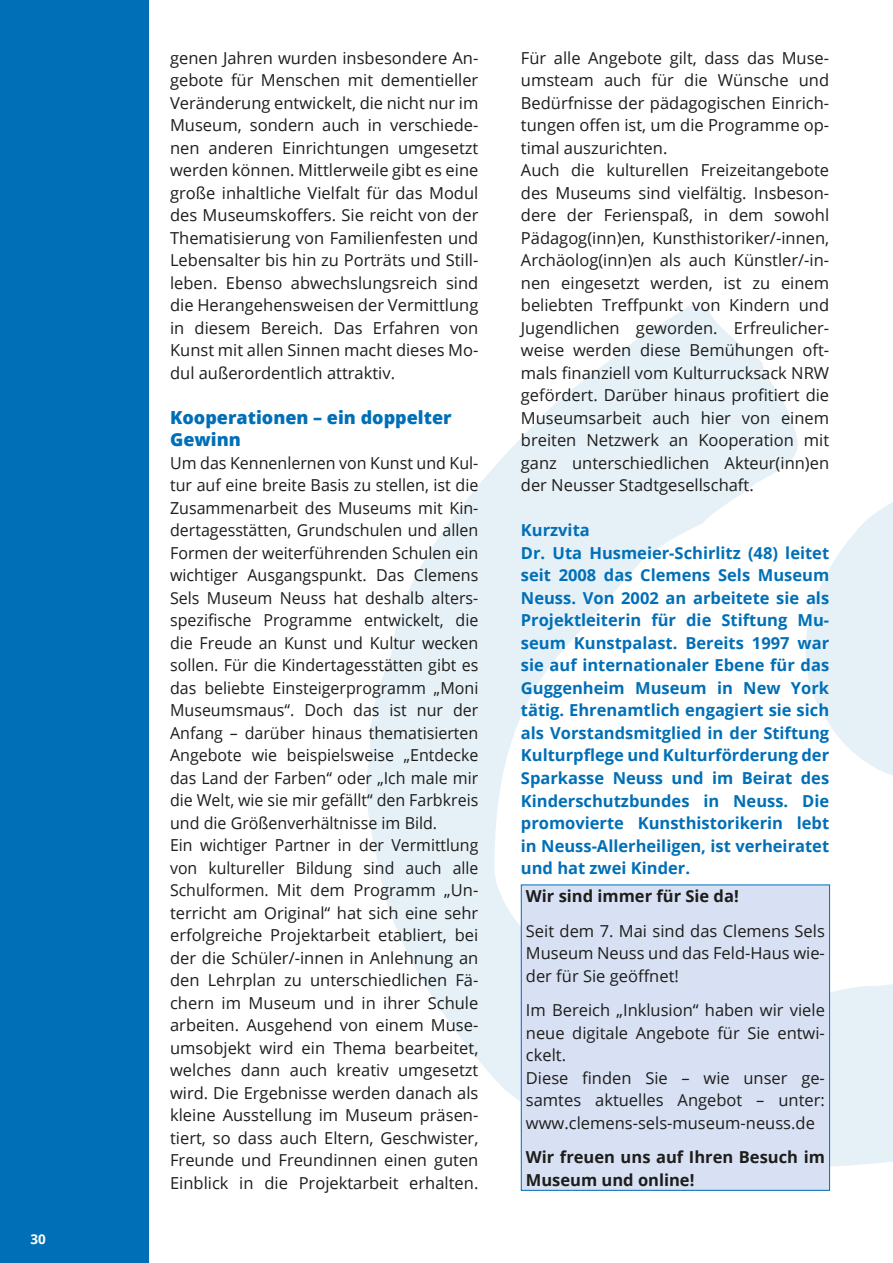
<style>
.page{position:relative;width:893px;height:1263px;background:#fff}
.page>*{position:absolute;margin:0;border:0;box-sizing:border-box;transform-origin:0 0}
.t1{font:800 18px/22.5px "Open Sans";color:#006fb7}
.t2{font:16.5px/22.5px "Open Sans";color:#1d1d1b}
.t3{font:700 16.5px/22.5px "Open Sans";color:#006fb7}
.t4{font:700 16.5px/22.5px "Open Sans";color:#1d1d1b}
.t5{font:700 13.5px "Open Sans";color:#fff}
</style>
<div class="page">
<svg style="left:367px;top:306px;width:526px;height:867px"></svg>
<div style="left:0;top:0;width:149px;height:1263px;background:#006fb7"></div>
<div style="left:521px;top:885px;width:309px;height:305px;background:#d8e0f3"></div>
<div style="left:521px;top:884px;width:309px;height:307px;border:1px solid #006fb7"></div>
<p class="t5" style="left:31px;top:1229px;width:17px">30</p>
<p class="t2" style="left:170px;top:46px;width:310px;text-align:justify">genen Jahren wurden insbesondere An&shy;gebote für Menschen mit dementieller Veränderung entwickelt, die nicht nur im Museum, sondern auch in verschiede&shy;nen anderen Einrichtungen umgesetzt werden können. Mittlerweile gibt es eine große inhaltliche Vielfalt für das Modul des Museumskoffers. Sie reicht von der Thematisierung von Familienfesten und Lebensalter bis hin zu Porträts und Still&shy;leben. Ebenso abwechslungsreich sind die Herangehensweisen der Vermittlung in diesem Bereich. Das Erfahren von Kunst mit allen Sinnen macht dieses Mo&shy;dul außerordentlich attraktiv.</p>
<p class="t1" style="left:170px;top:405px;width:283px">Kooperationen – ein doppelter<br>Gewinn</p>
<p class="t2" style="left:170px;top:451px;width:310px">Um das Kennenlernen von Kunst und Kul&shy;tur auf eine breite Basis zu stellen, ist die Zusammenarbeit des Museums mit Kin&shy;dertagesstätten, Grundschulen und allen Formen der weiterführenden Schulen ein wichtiger Ausgangspunkt. Das Clemens Sels Museum Neuss hat deshalb alters&shy;spezifische Programme entwickelt, die die Freude an Kunst und Kultur wecken sollen. Für die Kindertagesstätten gibt es das beliebte Einsteigerprogramm „Moni Museumsmaus“. Doch das ist nur der Anfang – darüber hinaus thematisierten Angebote wie beispielsweise „Entdecke das Land der Farben“ oder „Ich male mir die Welt, wie sie mir gefällt“ den Farbkreis und die Größenverhältnisse im Bild.<br>Ein wichtiger Partner in der Vermittlung von kultureller Bildung sind auch alle Schulformen. Mit dem Programm „Un&shy;terricht am Original“ hat sich eine sehr erfolgreiche Projektarbeit etabliert, bei der die Schüler/-innen in Anlehnung an den Lehrplan zu unterschiedlichen Fä&shy;chern im Museum und in ihrer Schule arbeiten. Ausgehend von einem Muse&shy;umsobjekt wird ein Thema bearbeitet, welches dann auch kreativ umgesetzt wird. Die Ergebnisse werden danach als kleine Ausstellung im Museum präsen&shy;tiert, so dass auch Eltern, Geschwister, Freunde und Freundinnen einen guten Einblick in die Projektarbeit erhalten.</p>
<p class="t2" style="left:521px;top:46px;width:310px">Für alle Angebote gilt, dass das Muse&shy;umsteam auch für die Wünsche und Bedürfnisse der pädagogischen Einrich&shy;tungen offen ist, um die Programme op&shy;timal auszurichten.<br>Auch die kulturellen Freizeitangebote des Museums sind vielfältig. Insbeson&shy;dere der Ferienspaß, in dem sowohl Pädagog(inn)en, Kunsthistoriker/-innen, Archäolog(inn)en als auch Künstler/-in&shy;nen eingesetzt werden, ist zu einem beliebten Treffpunkt von Kindern und Jugendlichen geworden. Erfreulicher&shy;weise werden diese Bemühungen oft&shy;mals finanziell vom Kulturrucksack NRW gefördert. Darüber hinaus profitiert die Museumsarbeit auch hier von einem breiten Netzwerk an Kooperation mit ganz unterschiedlichen Akteur(inn)en der Neusser Stadtgesellschaft.</p>
<p class="t3" style="left:521px;top:519px;width:310px">Kurzvita<br>Dr. Uta Husmeier-Schirlitz (48) leitet seit 2008 das Clemens Sels Museum Neuss. Von 2002 an arbeitete sie als Projektleiterin für die Stiftung Mu&shy;seum Kunstpalast. Bereits 1997 war sie auf internationaler Ebene für das Guggenheim Museum in New York tätig. Ehrenamtlich engagiert sie sich als Vorstandsmitglied in der Stiftung Kulturpflege und Kulturförderung der Sparkasse Neuss und im Beirat des Kinderschutzbundes in Neuss. Die promovierte Kunsthistorikerin lebt in Neuss-Allerheiligen, ist verheiratet und hat zwei Kinder.</p>
<p class="t4" style="left:526px;top:884px;width:214px">Wir sind immer für Sie da!</p>
<p class="t2" style="left:526px;top:919px;width:301px;text-align:justify">Seit dem 7. Mai sind das Clemens Sels Museum Neuss und das Feld-Haus wie&shy;der für Sie geöffnet!</p>
<p class="t2" style="left:526px;top:998px;width:301px">Im Bereich „Inklusion“ haben wir viele neue digitale Angebote für Sie entwi&shy;ckelt.<br>Diese finden Sie – wie unser ge&shy;samtes aktuelles Angebot – unter: www.clemens-sels-museum-neuss.de</p>
<p class="t4" style="left:526px;top:1145px;width:300px">Wir freuen uns auf Ihren Besuch im<br>Museum und online!</p>
</div>
